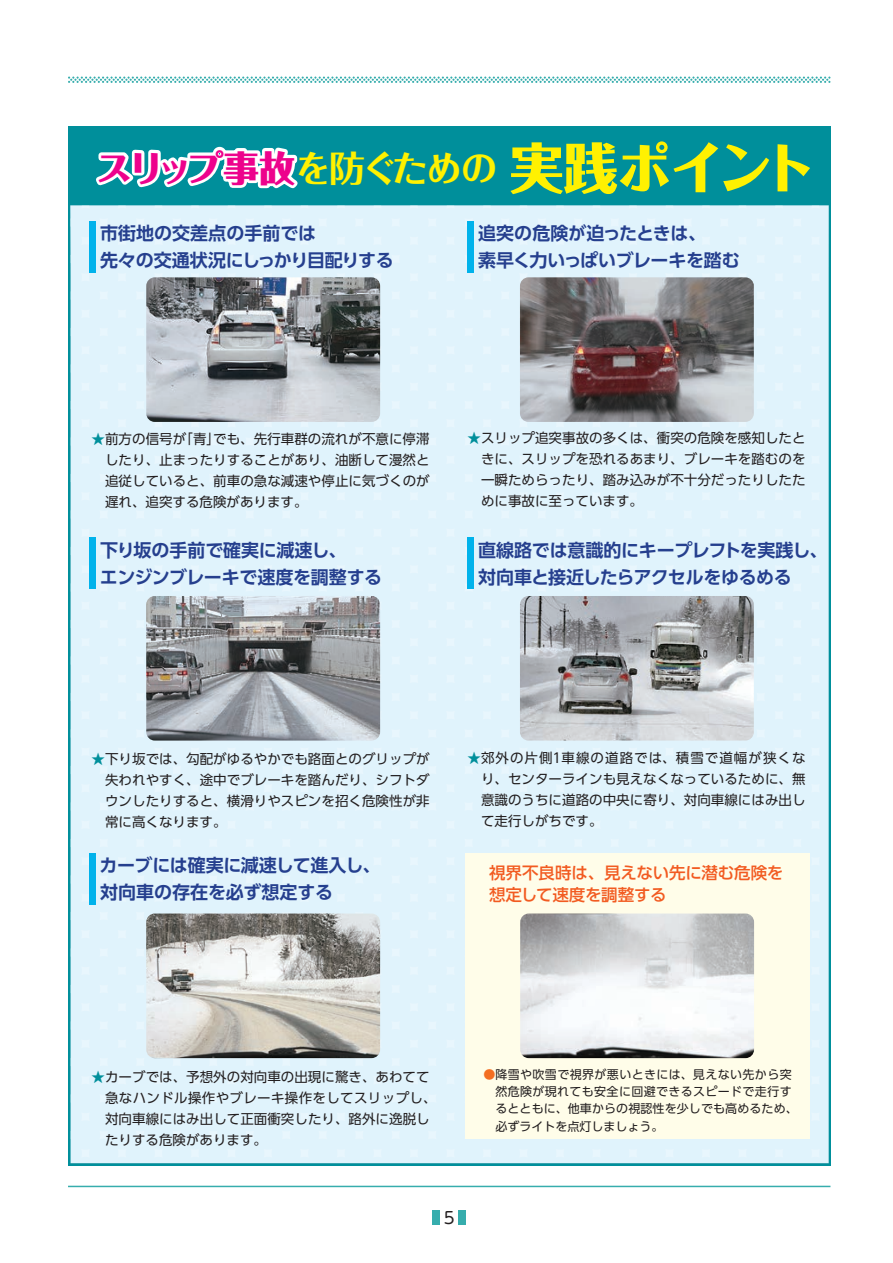
<style>
.page{position:relative;width:893px;height:1263px;background:#fff}
.page>*{position:absolute;margin:0;border:0;box-sizing:border-box;transform-origin:0 0}
.t1{font:800 54px "Folk Pro";letter-spacing:-.015em;color:#fff101}
.t2{font:800 36px "Folk Pro";letter-spacing:-.105em;color:#ed028c}
.t3{font:700 18px/27px "UD Shin Go Pr 6 De";letter-spacing:-.015em;color:#253f8e}
.t4{font:500 16.5px/22.5px "UD Shin Go Pr 6";letter-spacing:-.01em;color:#f25b21}
.t5{font:16.5px "UD Shin M Go Pr 6";color:#231f20}
.t6{font:13.5px/21px "UD Shin Go Pr 6";color:#231f20;text-align:justify}
.t7{font:12px/17.2px "UD Shin Go Pr 6";letter-spacing:.03em;color:#231f20}
.s1{font-weight:700;color:#fff101}
.s2{color:#008f9b}
.s3{color:#f36e21}
</style>
<div class="page">
<div style="left:68px;top:126px;width:763px;height:1039px;background:#008f9b"></div>
<div style="left:70px;top:205px;width:759px;height:958px;background:#e0f3fc"></div>
<svg style="left:68px;top:77px;width:762px;height:6px"></svg>
<hr style="left:68px;top:1186px;width:762px;height:1px;background:#36adad">
<div style="left:432px;top:1210px;width:8px;height:15px;background:#36adad"></div>
<div style="left:459px;top:1210px;width:7px;height:15px;background:#36adad"></div>
<div style="left:465px;top:853px;width:345px;height:286px;background:#fffde9"></div>
<img style="left:520px;top:277px;width:234px;height:145px">
<img style="left:146px;top:277px;width:234px;height:145px">
<img style="left:146px;top:596px;width:234px;height:144px">
<img style="left:520px;top:596px;width:234px;height:144px">
<img style="left:520px;top:913px;width:234px;height:145px">
<img style="left:146px;top:913px;width:234px;height:145px">
<div style="left:89px;top:221px;width:7px;height:51px;background:#00b2eb"></div>
<div style="left:467px;top:221px;width:7px;height:51px;background:#00b2eb"></div>
<div style="left:89px;top:537px;width:7px;height:51px;background:#00b2eb"></div>
<div style="left:89px;top:853px;width:7px;height:51px;background:#00b2eb"></div>
<div style="left:467px;top:537px;width:7px;height:51px;background:#00b2eb"></div>
<svg style="left:96px;top:146px;width:202px;height:43px"></svg>
<h2 class="t2" style="left:96px;top:137px;width:402px">スリップ事故<span class="s1">を防ぐための</span></h2>
<h1 class="t1" style="left:510px;top:122px;width:307px">実践ポイント</h1>
<h3 class="t3" style="left:100px;top:219px;width:295px">市街地の交差点の手前では<br>先々の交通状況にしっかり目配りする</h3>
<h3 class="t3" style="left:478px;top:219px;width:263px">追突の危険が迫ったときは、<br>素早く力いっぱいブレーキを踏む</h3>
<p class="t6" style="left:105px;top:428px;width:326px;text-indent:-14px"><span class="s2">★</span>前方の信号が青｢ ｣でも、先行車群の流れが不意に停滞したり、止まったりすることがあり、油断して漫然と追従していると、前車の急な減速や停止に気づくのが遅れ、追突する危険があります。</p>
<p class="t6" style="left:481px;top:427px;width:326px;text-indent:-14px"><span class="s2">★</span>スリップ追突事故の多くは、衝突の危険を感知したときに、スリップを恐れるあまり、ブレーキを踏むのを一瞬ためらったり、踏み込みが不十分だったりしたために事故に至っています。</p>
<h3 class="t3" style="left:100px;top:536px;width:284px">下り坂の手前で確実に減速し、<br>エンジンブレーキで速度を調整する</h3>
<h3 class="t3" style="left:478px;top:536px;width:351px">直線路では意識的にキープレフトを実践し、対向車と接近したらアクセルをゆるめる</h3>
<p class="t6" style="left:105px;top:748px;width:326px;text-indent:-14px"><span class="s2">★</span>下り坂では、勾配がゆるやかでも路面とのグリップが失われやすく、途中でブレーキを踏んだり、シフトダウンしたりすると、横滑りやスピンを招く危険性が非常に高くなります。</p>
<p class="t6" style="left:481px;top:747px;width:326px;text-indent:-14px"><span class="s2">★</span>郊外の片側1車線の道路では、積雪で道幅が狭くなり、センターラインも見えなくなっているために、無意識のうちに道路の中央に寄り、対向車線にはみ出して走行しがちです。</p>
<h3 class="t3" style="left:100px;top:851px;width:282px">カーブには確実に減速して進入し、対向車の存在を必ず想定する</h3>
<p class="t4" style="left:489px;top:861px;width:296px">視界不良時は、見えない先に潜む危険を想定して速度を調整する</p>
<p class="t6" style="left:105px;top:1066px;width:333px;text-align:left;text-indent:-14px"><span class="s2">★</span>カーブでは、予想外の対向車の出現に驚き、あわてて急なハンドル操作やブレーキ操作をしてスリップし、対向車線にはみ出して正面衝突したり、路外に逸脱したりする危険があります。</p>
<p class="t5" style="left:444px;top:1204px;width:12px">5</p>
<p class="t7" style="left:495px;top:1065px;width:304px;text-indent:-12px"><span class="s3">●</span>降雪や吹雪で視界が悪いときには、見えない先から突然危険が現れても安全に回避できるスピードで走行するとともに、他車からの視認性を少しでも高めるため、必ずライトを点灯しましょう。</p>
</div>
